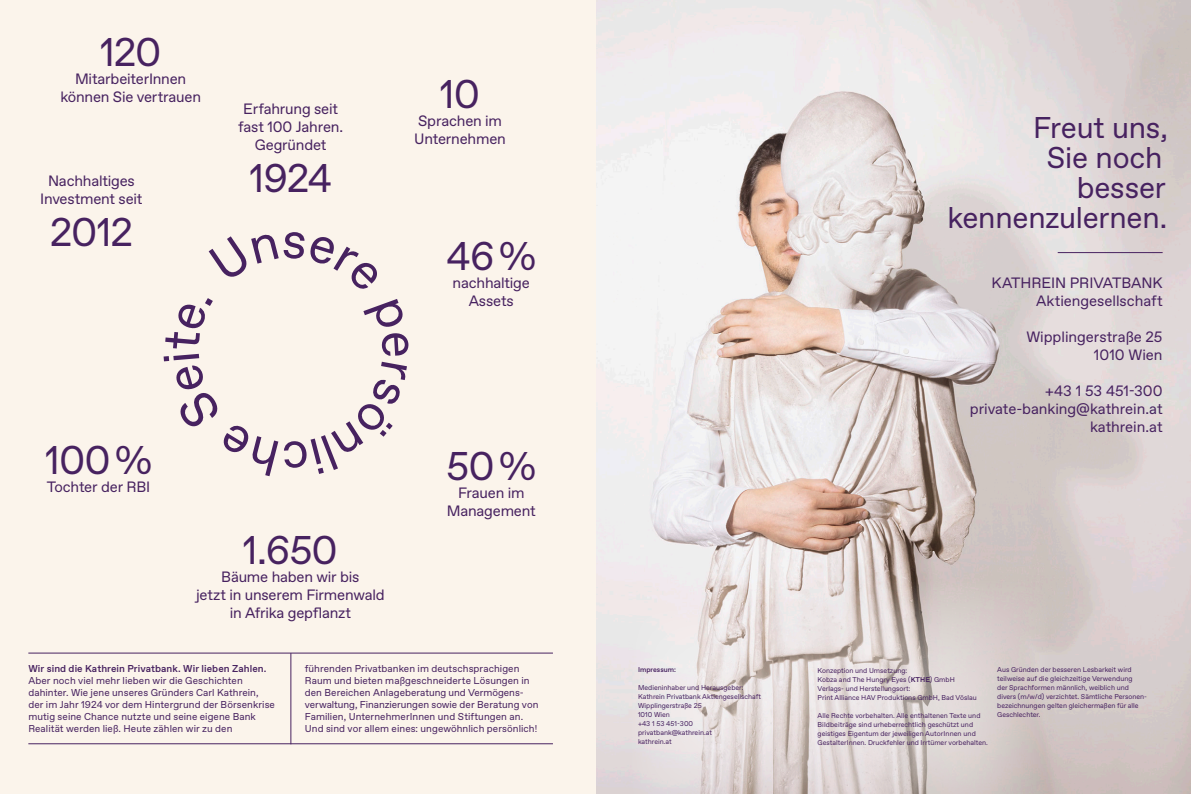
<style>
.page{position:relative;width:1191px;height:794px;background:#fff}
.page>*{position:absolute;margin:0;border:0;box-sizing:border-box;transform-origin:0 0}
.t1{font:40px "ABC Favorit";letter-spacing:-.025em;color:#472260}
.t2{font:30px/30px "ABC Favorit";letter-spacing:-.005em;color:#472260;text-align:right}
.t3{font:15px/18px "ABC Favorit";letter-spacing:-.01em;color:#472260;text-align:center}
.t4{font:10px/12px "ABC Favorit";letter-spacing:.005em;color:#472260}
.t5{font:500 10px "ABC Favorit";letter-spacing:.005em;color:#472260}
.t6{font:7px/9px "ABC Favorit";color:#472260}
.t7{font:500 7px "ABC Favorit";color:#472260}
.s1{font-weight:700}
</style>
<div class="page">
<img style="left:595px;top:0;width:596px;height:794px">
<div style="left:0;top:0;width:595px;height:794px;background:#fbf4eb"></div>
<svg style="left:777px;top:578px;width:273px;height:216px;background:#d7cdcb"></svg>
<svg style="left:627px;top:602px;width:204px;height:192px;background:#e3dbda"></svg>
<hr style="left:1057px;top:252px;width:105px;height:1px;background:#472260">
<hr style="left:28px;top:743px;width:525px;height:1px;background:#472260">
<hr style="left:28px;top:652px;width:525px;height:1px;background:#472260">
<hr style="left:290px;top:653px;width:1px;height:91px;background:#472260">
<h1 class="t1" style="left:100px;top:29px;width:63px">120</h1>
<h3 class="t3" style="left:60px;top:70px;width:142px">MitarbeiterInnen können Sie vertrauen</h3>
<h3 class="t3" style="left:40px;top:172px;width:104px">Nachhaltiges<br>Investment seit</h3>
<h1 class="t1" style="left:50px;top:209px;width:85px">2012</h1>
<h3 class="t3" style="left:238px;top:100px;width:106px">Erfahrung seit fast 100 Jahren.<br>Gegründet</h3>
<h1 class="t1" style="left:249px;top:155px;width:84px">1924</h1>
<h1 class="t1" style="left:440px;top:71px;width:42px">10</h1>
<h3 class="t3" style="left:414px;top:112px;width:93px;text-align:left">Sprachen im<br>Unternehmen</h3>
<h1 class="t1" style="left:446px;top:233px;width:91px">46 %</h1>
<h3 class="t3" style="left:452px;top:274px;width:79px">nachhaltige<br>Assets</h3>
<h1 class="t1" style="left:45px;top:437px;width:108px">100 %</h1>
<h3 class="t3" style="left:47px;top:478px;width:105px">Tochter der RBI</h3>
<h1 class="t1" style="left:243px;top:527px;width:96px">1.650</h1>
<h3 class="t3" style="left:196px;top:568px;width:190px">Bäume haben wir bis<br>jetzt in unserem Firmenwald in Afrika gepflanzt</h3>
<h1 class="t1" style="left:446px;top:443px;width:91px">50 %</h1>
<h3 class="t3" style="left:447px;top:484px;width:91px">Frauen im<br>Management</h3>
<h2 class="t2" style="left:947px;top:113px;width:222px">Freut uns,<br>Sie noch<br>besser kennenzulernen.</h2>
<h3 class="t3" style="left:991px;top:274px;width:173px;text-align:right">KATHREIN PRIVATBANK<br>Aktiengesellschaft</h3>
<h3 class="t3" style="left:1026px;top:328px;width:138px;text-align:right">Wipplingerstraße 25<br>1010 Wien</h3>
<h3 class="t3" style="left:969px;top:382px;width:194px;text-align:right">+43 1 53 451-300 private-banking@kathrein.at kathrein.at</h3>
<h3 class="t5" style="left:28px;top:663px;width:240px">Wir sind die Kathrein Privatbank. Wir lieben Zahlen.</h3>
<p class="t4" style="left:28px;top:675px;width:248px">Aber noch viel mehr lieben wir die Geschichten dahinter. Wie jene unseres Gründers Carl Kathrein, der im Jahr 1924 vor dem Hintergrund der Börsenkrise mutig seine Chance nutzte und seine eigene Bank Realität werden ließ. Heute zählen wir zu den</p>
<p class="t4" style="left:305px;top:663px;width:235px">führenden Privatbanken im deutschsprachigen Raum und bieten maßgeschneiderte Lösungen in den Bereichen Anlageberatung und Vermögens&shy;verwaltung, Finanzierungen sowie der Beratung von Familien, UnternehmerInnen und Stiftungen an.<br>Und sind vor allem eines: ungewöhnlich persönlich!</p>
<p class="t6" style="left:997px;top:665px;width:151px">Aus Gründen der besseren Lesbarkeit wird teilweise auf die gleichzeitige Verwendung<br>der Sprachformen männlich, weiblich und divers (m/w/d) verzichtet. Sämtliche Personen&shy;bezeichnungen gelten gleichermaßen für alle Geschlechter.</p>
<p class="t7" style="left:638px;top:665px;width:39px">Impressum:</p>
<p class="t6" style="left:638px;top:683px;width:124px">Medieninhaber und Herausgeber:<br>Kathrein Privatbank Aktiengesellschaft<br>Wipplingerstraße 25<br>1010 Wien<br>+43 1 53 451-300 privatbank@kathrein.at<br>kathrein.at</p>
<p class="t6" style="left:817px;top:666px;width:161px">Konzeption und Umsetzung:<br>Kobza and The Hungry Eyes (<span class="s1">KTHE</span>) GmbH Verlags- und Herstellungsort:<br>Print Alliance HAV Produktions GmbH, Bad Vöslau</p>
<p class="t6" style="left:817px;top:711px;width:172px">Alle Rechte vorbehalten. Alle enthaltenen Texte und Bildbeiträge sind urheberrechtlich geschützt und geistiges Eigentum der jeweiligen AutorInnen und GestalterInnen. Druckfehler und Irrtümer vorbehalten.</p>
</div>
